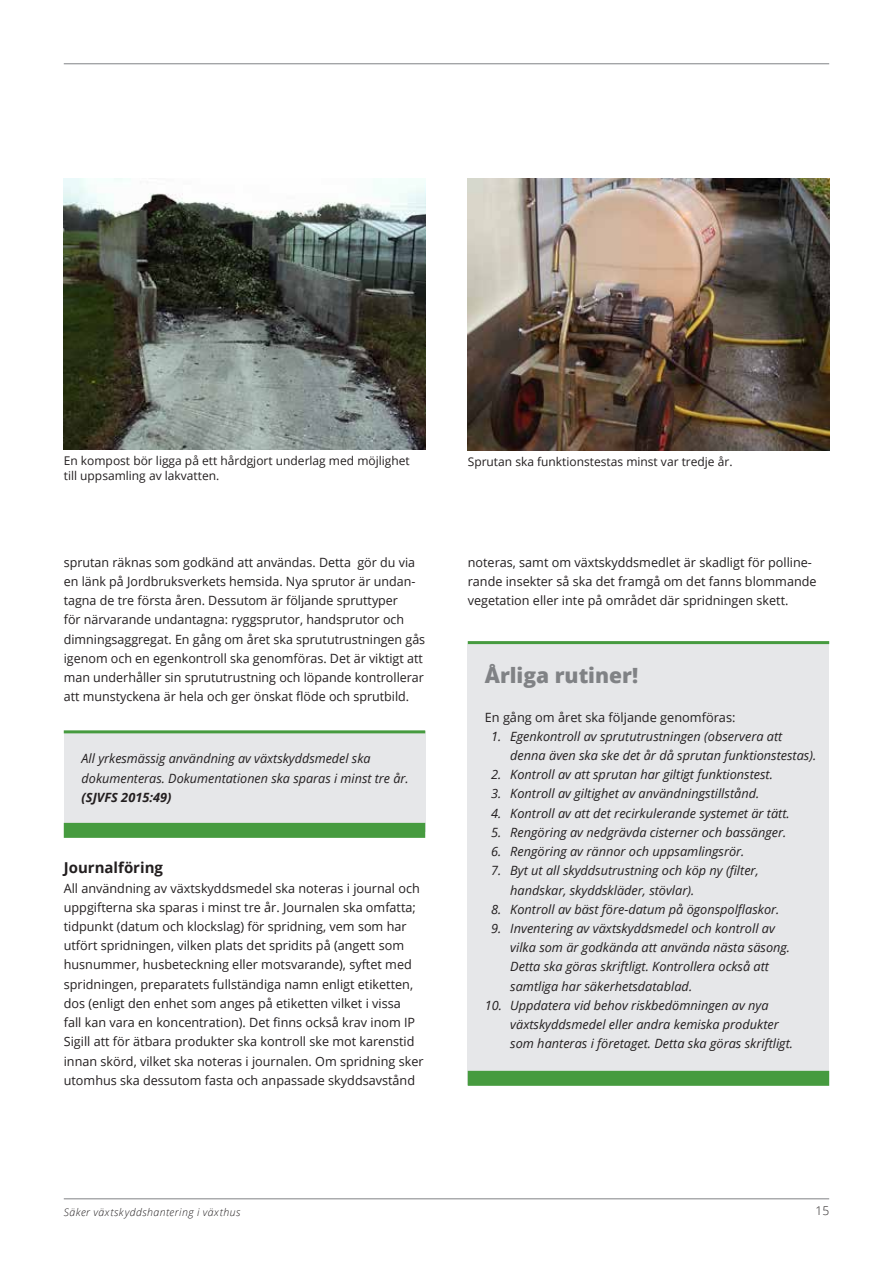
<style>
.page{position:relative;width:893px;height:1263px;background:#fff}
.page>*{position:absolute;margin:0;border:0;box-sizing:border-box;transform-origin:0 0}
.t1{font:800 21px "Open Sans";color:#808285}
.t2{font:700 15px "Open Sans";color:#231f20}
.t3{font:12.75px/19.2px "Open Sans";color:#231f20}
.t4{font:italic 12.75px/19.2px "Open Sans";color:#231f20}
.t5{font:italic 700 12.75px "Open Sans";color:#231f20}
.t6{font:12px/15px "Open Sans";color:#231f20}
.t7{font:300 12px "Open Sans";color:#231f20}
.t8{font:italic 300 10.5px "Open Sans";letter-spacing:.045em;color:#231f20}
</style>
<div class="page">
<hr style="left:64px;top:63px;width:765px;height:1px;background:#808285">
<hr style="left:64px;top:1198px;width:765px;height:1px;background:#808285">
<img style="left:64px;top:179px;width:361px;height:271px">
<img style="left:468px;top:179px;width:361px;height:272px">
<div style="left:64px;top:731px;width:361px;height:100px;background:#e6e7e9"></div>
<hr style="left:64px;top:730px;width:361px;height:3px;background:#469b3f">
<div style="left:64px;top:823px;width:361px;height:15px;background:#469b3f"></div>
<div style="left:468px;top:644px;width:361px;height:440px;background:#e6e7e9"></div>
<hr style="left:468px;top:641px;width:361px;height:3px;background:#469b3f">
<div style="left:468px;top:1071px;width:361px;height:15px;background:#469b3f"></div>
<p class="t6" style="left:64px;top:453px;width:347px">En kompost bör ligga på ett hårdgjort underlag med möjlighet till uppsamling av lakvatten.</p>
<p class="t6" style="left:468px;top:454px;width:266px">Sprutan ska funktionstestas minst var tredje år.</p>
<p class="t3" style="left:64px;top:552px;width:363px">sprutan räknas som godkänd att användas. Detta gör du via en länk på Jordbruksverkets hemsida. Nya sprutor är undan&shy;tagna de tre första åren. Dessutom är följande spruttyper<br>för närvarande undantagna: ryggsprutor, handsprutor och dimningsaggregat. En gång om året ska sprututrustningen gås igenom och en egenkontroll ska genomföras. Det är viktigt att man underhåller sin sprututrustning och löpande kontrollerar att munstyckena är hela och ger önskat flöde och sprutbild.</p>
<p class="t3" style="left:468px;top:552px;width:350px">noteras, samt om växtskyddsmedlet är skadligt för polline&shy;rande insekter så ska det framgå om det fanns blommande vegetation eller inte på området där spridningen skett.</p>
<h1 class="t1" style="left:485px;top:660px;width:155px">Årliga rutiner!</h1>
<p class="t4" style="left:82px;top:748px;width:329px">All yrkesmässig användning av växtskyddsmedel ska dokumenteras. Dokumentationen ska sparas i minst tre år.</p>
<p class="t5" style="left:82px;top:788px;width:91px">(SJVFS 2015:49)</p>
<p class="t2" style="left:64px;top:857px;width:101px">Journalföring</p>
<p class="t3" style="left:64px;top:878px;width:361px">All användning av växtskyddsmedel ska noteras i journal och uppgifterna ska sparas i minst tre år. Journalen ska omfatta; tidpunkt (datum och klockslag) för spridning, vem som har utfört spridningen, vilken plats det spridits på (angett som husnummer, husbeteckning eller motsvarande), syftet med spridningen, preparatets fullständiga namn enligt etiketten, dos (enligt den enhet som anges på etiketten vilket i vissa<br>fall kan vara en koncentration). Det finns också krav inom IP Sigill att för ätbara produkter ska kontroll ske mot karenstid innan skörd, vilket ska noteras i journalen. Om spridning sker utomhus ska dessutom fasta och anpassade skyddsavstånd</p>
<p class="t3" style="left:485px;top:707px;width:252px">En gång om året ska följande genomföras:</p>
<p class="t4" style="left:510px;top:726px;width:307px;text-indent:-19px">1. Egenkontroll av sprututrustningen (observera att denna även ska ske det år då sprutan funktionstestas).</p>
<p class="t4" style="left:491px;top:765px;width:283px">2. Kontroll av att sprutan har giltigt funktionstest.</p>
<p class="t4" style="left:491px;top:784px;width:270px">3. Kontroll av giltighet av användningstillstånd.</p>
<p class="t4" style="left:491px;top:803px;width:300px">4. Kontroll av att det recirkulerande systemet är tätt.</p>
<p class="t4" style="left:491px;top:822px;width:297px">5. Rengöring av nedgrävda cisterner och bassänger.</p>
<p class="t4" style="left:491px;top:841px;width:255px">6. Rengöring av rännor och uppsamlingsrör.</p>
<p class="t4" style="left:510px;top:861px;width:250px;text-indent:-19px">7. Byt ut all skyddsutrustning och köp ny (filter, handskar, skyddskläder, stövlar).</p>
<p class="t4" style="left:491px;top:899px;width:290px">8. Kontroll av bäst före-datum på ögonspolflaskor.</p>
<p class="t4" style="left:510px;top:918px;width:281px;text-indent:-19px">9. Inventering av växtskyddsmedel och kontroll av vilka som är godkända att använda nästa säsong.<br>Detta ska göras skriftligt. Kontrollera också att samtliga har säkerhetsdatablad.</p>
<p class="t4" style="left:510px;top:995px;width:284px;text-indent:-26px">10. Uppdatera vid behov riskbedömningen av nya växtskyddsmedel eller andra kemiska produkter som hanteras i företaget. Detta ska göras skriftligt.</p>
<p class="t8" style="left:64px;top:1205px;width:178px">Säker växtskyddshantering i växthus</p>
<p class="t7" style="left:815px;top:1202px;width:15px">15</p>
</div>
